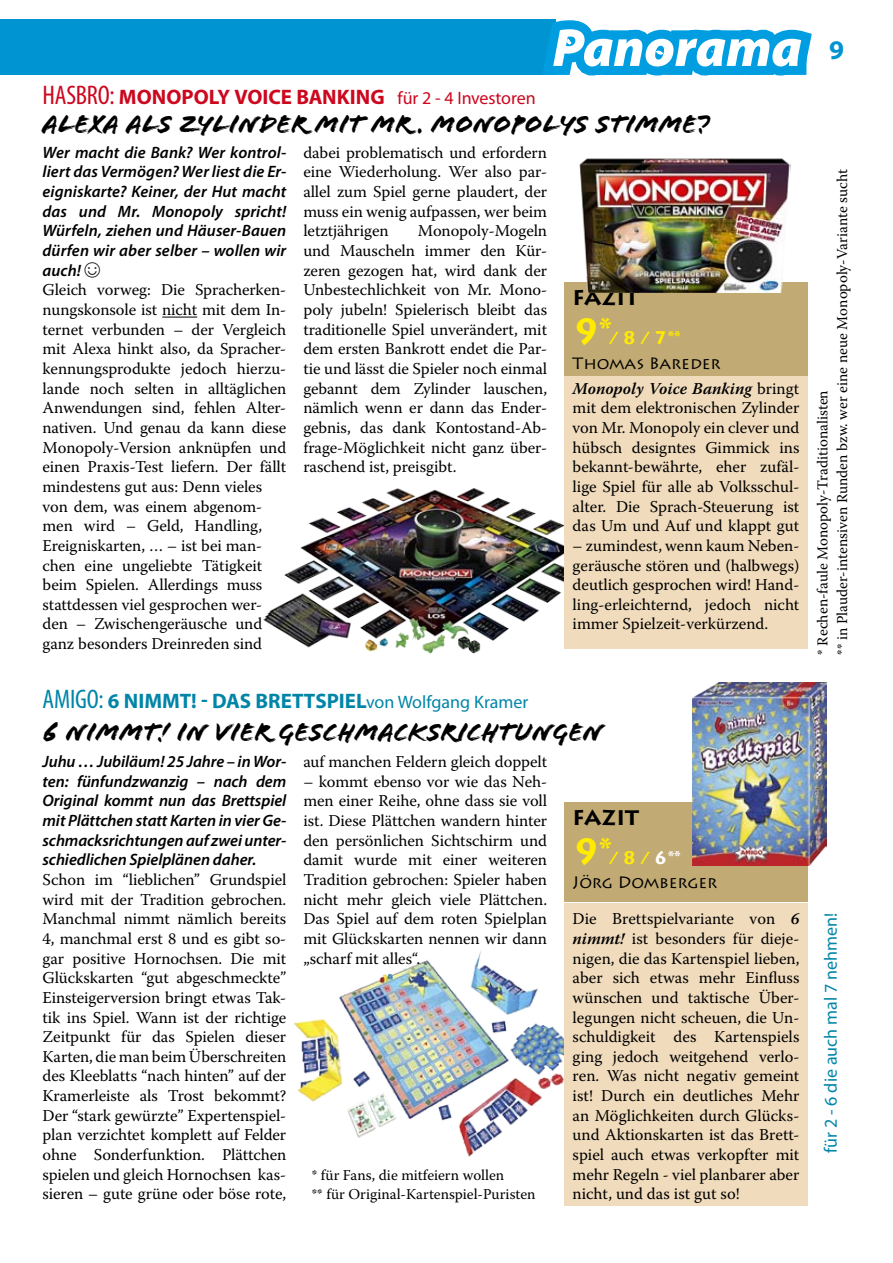
<style>
.page{position:relative;width:893px;height:1263px;background:#fff}
.page>*{position:absolute;margin:0;border:0;box-sizing:border-box;transform-origin:0 0}
.t1{font:italic 900 54px "Myriad Pro";letter-spacing:-.01em;color:#fff}
.t2{font:27px "Flood Std";color:#000}
.t3{font:condensed 27px "Myriad Pro";color:#0085a8}
.t4{font:700 21px "Myriad Pro";letter-spacing:.005em;color:#cc071e}
.t5{font:700 21px "Myriad Pro";color:#0085a8}
.t6{font:700 21px "Lithos Pro";color:#000}
.t7{font:18px "Myriad Pro";color:#0085a8}
.t8{font:700 18px "Lithos Pro";color:#ffec00}
.t9{font:18px "Myriad Pro";letter-spacing:-.01em;color:#cc071e}
.t10{font:16.5px/19.6px "Warnock Pro";letter-spacing:-.005em;color:#000;text-align:justify}
.t11{font:italic 600 16.5px/19.6px "Myriad Pro";color:#000;text-align:justify}
.t12{font:16.5px "Lithos Pro";color:#000}
.t13{font:15px/19.6px "Warnock Pro";color:#000}
.s1{font-weight:400;font-stretch:condensed;font-size:27px}
.s2{font-size:36px}
.s3{font-weight:600;font-style:italic}
.s4{font-weight:700;font-stretch:normal;font-size:21px}
.s5{color:#fff}
</style>
<div class="page">
<div style="left:0;top:19px;width:555px;height:55px;background:#0094d2"></div>
<svg style="left:532px;top:19px;width:280px;height:57px"></svg>
<img style="left:294px;top:951px;width:270px;height:206px">
<div style="left:564px;top:802px;width:244px;height:100px;background:#c1aa74"></div>
<div style="left:564px;top:903px;width:244px;height:303px;background:#f0dbbc"></div>
<img style="left:692px;top:682px;width:134px;height:183px">
<img style="left:263px;top:488px;width:301px;height:165px">
<hr style="left:162px;top:317px;width:35px;height:1px;background:#000">
<div style="left:564px;top:282px;width:244px;height:99px;background:#c1aa74"></div>
<div style="left:564px;top:377px;width:244px;height:272px;background:#f0dbbc"></div>
<img style="left:579px;top:158px;width:212px;height:134px">
<p class="t4" style="left:43px;top:83px;width:280px"><span class="s1">HASBRO:</span> MONOPOLY VOICE BANKING</p>
<p class="t9" style="left:397px;top:86px;width:140px">für 2 - 4 Investoren</p>
<h1 class="t1" style="left:552px;top:12px;width:251px">Panorama</h1>
<h2 class="t2" style="left:43px;top:109px;width:668px">ALEXA ALS ZYLINDER MIT MR . MONOPOLYS STIMME?</h2>
<p class="t11" style="left:43px;top:142px;width:245px">Wer macht die Bank? Wer kontrol&shy;liert das Vermögen? Wer liest die Er&shy;eigniskarte? Keiner, der Hut macht das und Mr. Monopoly spricht!<br>Würfeln, ziehen und Häuser-Bauen dürfen wir aber selber – wollen wir auch! ☺</p>
<p class="t10" style="left:43px;top:280px;width:245px;text-align:left">Gleich vorweg: Die Spracherken&shy;nungskonsole ist nicht mit dem In&shy;ternet verbunden – der Vergleich mit Alexa hinkt also, da Spracher&shy;kennungsprodukte jedoch hierzu&shy;lande noch selten in alltäglichen<br>Anwendungen sind, fehlen Alter&shy;nativen. Und genau da kann diese<br>Monopoly-Version anknüpfen und einen Praxis-Test liefern. Der fällt mindestens gut aus: Denn vieles von dem, was einem abgenom&shy;men wird – Geld, Handling,<br>Ereigniskarten, … – ist bei man&shy;chen eine ungeliebte Tätigkeit beim Spielen. Allerdings muss stattdessen viel gesprochen wer&shy;den – Zwischengeräusche und ganz besonders Dreinreden sind</p>
<p class="t10" style="left:303px;top:142px;width:245px">dabei problematisch und erfordern eine Wiederholung. Wer also par&shy;allel zum Spiel gerne plaudert, der muss ein wenig aufpassen, wer beim letztjährigen</p>
<p class="t10" style="left:303px;top:221px;width:245px;text-indent:114px">Monopoly-Mogeln und Mauscheln immer den Kür&shy;zeren gezogen hat, wird dank der Unbestechlichkeit von Mr. Mono&shy;poly jubeln! Spielerisch bleibt das traditionelle Spiel unverändert, mit dem ersten Bankrott endet die Par&shy;tie und lässt die Spieler noch einmal gebannt dem Zylinder lauschen, nämlich wenn er dann das Ender&shy;gebnis, das dank Kontostand-Ab&shy;frage-Möglichkeit nicht ganz über&shy;raschend ist, preisgibt.</p>
<p class="t6" style="left:573px;top:285px;width:68px">FAZIT</p>
<p class="t8" style="left:573px;top:327px;width:110px"><span class="s2">9*</span>/ 8 / 7**</p>
<p class="t12" style="left:573px;top:354px;width:150px">Thomas Bareder</p>
<p class="t10" style="left:573px;top:378px;width:228px"><span class="s3">Monopoly Voice Banking</span> bringt mit dem elektronischen Zylinder von Mr. Monopoly ein clever und hübsch designtes Gimmick ins bekannt-bewährte, eher zufäl&shy;lige Spiel für alle ab Volksschul&shy;alter. Die Sprach-Steuerung ist das Um und Auf und klappt gut</p>
<p class="t10" style="left:573px;top:535px;width:228px">– zumindest, wenn kaum Neben&shy;geräusche stören und (halbwegs) deutlich gesprochen wird! Hand&shy;ling-erleichternd, jedoch nicht immer Spielzeit-verkürzend.</p>
<h2 class="t3" style="left:43px;top:682px;width:96px">AMIGO: <span class="s4">6 NIMMT</span></h2>
<p class="t5" style="left:191px;top:687px;width:89px">! - DAS BRETTSPIEL</p>
<p class="t7" style="left:366px;top:690px;width:164px">von Wolfgang Kramer</p>
<h2 class="t2" style="left:43px;top:717px;width:562px">6 NIMMT! IN VIER GESCHMACKSRICHTUNGEN</h2>
<p class="t11" style="left:43px;top:751px;width:245px">Juhu … Jubiläum! 25 Jahre – in Wor&shy;ten: fünfundzwanzig – nach dem Original kommt nun das Brettspiel mit Plättchen statt Karten in vier Ge&shy;schmacksrichtungen auf zwei unter&shy;schiedlichen Spielplänen daher.</p>
<p class="t10" style="left:43px;top:869px;width:245px">Schon im “lieblichen” Grundspiel wird mit der Tradition gebrochen.<br>Manchmal nimmt nämlich bereits 4, manchmal erst 8 und es gibt so&shy;gar positive Hornochsen. Die mit Glückskarten “gut abgeschmeckte” Einsteigerversion bringt etwas Tak&shy;tik ins Spiel. Wann ist der richtige Zeitpunkt für das Spielen dieser Karten, die man beim Überschreiten des Kleeblatts “nach hinten” auf der Kramerleiste als Trost bekommt?<br>Der “stark gewürzte” Expertenspiel&shy;plan verzichtet komplett auf Felder ohne Sonderfunktion. Plättchen spielen und gleich Hornochsen kas&shy;sieren – gute grüne oder böse rote,</p>
<p class="t10" style="left:303px;top:751px;width:245px">auf manchen Feldern gleich doppelt</p>
<p class="t10" style="left:303px;top:771px;width:245px">– kommt ebenso vor wie das Neh&shy;men einer Reihe, ohne dass sie voll ist. Diese Plättchen wandern hinter den persönlichen Sichtschirm und damit wurde mit einer weiteren Tradition gebrochen: Spieler haben nicht mehr gleich viele Plättchen.<br>Das Spiel auf dem roten Spielplan mit Glückskarten nennen wir dann „scharf mit alles“.</p>
<p class="t6" style="left:573px;top:805px;width:68px">FAZIT</p>
<p class="t8" style="left:573px;top:847px;width:110px"><span class="s2">9*</span>/ 8 / <span class="s5">6**</span></p>
<p class="t12" style="left:573px;top:873px;width:146px">Jörg Domberger</p>
<p class="t10" style="left:573px;top:909px;width:228px">Die Brettspielvariante von <span class="s3">6 nimmt!</span> ist besonders für dieje&shy;nigen, die das Kartenspiel lieben, aber sich etwas mehr Einfluss wünschen und taktische Über&shy;legungen nicht scheuen, die Un&shy;schuldigkeit des Kartenspiels ging jedoch weitgehend verlo&shy;ren. Was nicht negativ gemeint ist! Durch ein deutliches Mehr an Möglichkeiten durch Glücks&shy;und Aktionskarten ist das Brett&shy;spiel auch etwas verkopfter mit mehr Regeln - viel planbarer aber nicht, und das ist gut so!</p>
<p class="t13" style="left:312px;top:1165px;width:225px">* für Fans, die mitfeiern wollen<br>** für Original-Kartenspiel-Puristen</p>
<p class="t13" style="left:812px;top:655px;width:487px;rotate:-90deg">* Rechen-faule Monopoly-Traditionalisten<br>** in Plauder-intensiven Runden bzw. wer eine neue Monopoly-Variante sucht</p>
<p class="t7" style="left:820px;top:1153px;width:241px;rotate:-90deg">für 2 - 6 die auch mal 7 nehmen!</p>
</div>
